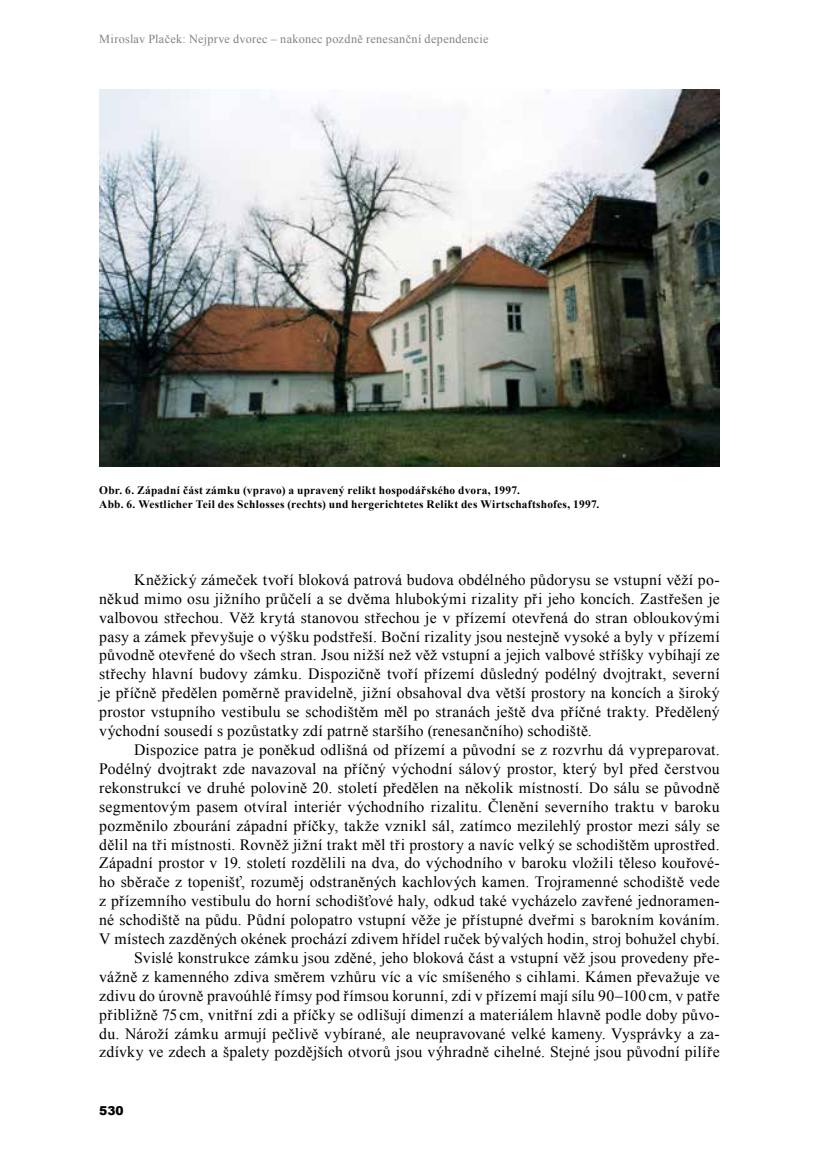
<style>
.page{position:relative;width:819px;height:1171px;background:#fff}
.page>*{position:absolute;margin:0;border:0;box-sizing:border-box;transform-origin:0 0}
.t1{font:15.75px/18.9px "Times New Roman";letter-spacing:.015em;color:#000;text-align:justify}
.t2{font:12.25px "Times New Roman";letter-spacing:.02em;color:#808285}
.t3{font:900 12.25px "Arial";color:#000}
.t4{font:700 11.38px/13.7px "Times New Roman";letter-spacing:.025em;color:#000}
</style>
<div class="page">
<img style="left:99px;top:89px;width:620px;height:377px">
<p class="t2" style="left:99px;top:31px;width:391px">Miroslav Plaček: Nejprve dvorec – nakonec pozdně renesanční dependencie</p>
<p class="t4" style="left:99px;top:483px;width:501px">Obr. 6. Západní část zámku (vpravo) a upravený relikt hospodářského dvora, 1997.<br>Abb. 6. Westlicher Teil des Schlosses (rechts) und hergerichtetes Relikt des Wirtschaftshofes, 1997.</p>
<p class="t1" style="left:99px;top:570px;width:622px;text-indent:35px">Kněžický zámeček tvoří bloková patrová budova obdélného půdorysu se vstupní věží po&shy;někud mimo osu jižního průčelí a se dvěma hlubokými rizality při jeho koncích. Zastřešen je valbovou střechou. Věž krytá stanovou střechou je v přízemí otevřená do stran obloukovými pasy a zámek převyšuje o výšku podstřeší. Boční rizality jsou nestejně vysoké a byly v přízemí původně otevřené do všech stran. Jsou nižší než věž vstupní a jejich valbové stříšky vybíhají ze střechy hlavní budovy zámku. Dispozičně tvoří přízemí důsledný podélný dvojtrakt, severní je příčně předělen poměrně pravidelně, jižní obsahoval dva větší prostory na koncích a široký prostor vstupního vestibulu se schodištěm měl po stranách ještě dva příčné trakty. Předělený východní sousedí s pozůstatky zdí patrně staršího (renesančního) schodiště.</p>
<p class="t1" style="left:99px;top:740px;width:622px;text-align:right">Dispozice patra je poněkud odlišná od přízemí a původní se z rozvrhu dá vypreparovat.<br>Podélný dvojtrakt zde navazoval na příčný východní sálový prostor, který byl před čerstvou rekonstrukcí ve druhé polovině 20. století předělen na několik místností. Do sálu se původně segmentovým pasem otvíral interiér východního rizalitu. Členění severního traktu v baroku pozměnilo zbourání západní příčky, takže vznikl sál, zatímco mezilehlý prostor mezi sály se dělil na tři místnosti. Rovněž jižní trakt měl tři prostory a navíc velký se schodištěm uprostřed.<br>Západní prostor v 19. století rozdělili na dva, do východního v baroku vložili těleso kouřové&shy;ho sběrače z topenišť, rozuměj odstraněných kachlových kamen. Trojramenné schodiště vede z přízemního vestibulu do horní schodišťové haly, odkud také vycházelo zavřené jednoramen&shy;né schodiště na půdu. Půdní polopatro vstupní věže je přístupné dveřmi s barokním kováním.<br>V místech zazděných okének prochází zdivem hřídel ruček bývalých hodin, stroj bohužel chybí.<br>Svislé konstrukce zámku jsou zděné, jeho bloková část a vstupní věž jsou provedeny pře&shy;vážně z kamenného zdiva směrem vzhůru víc a víc smíšeného s cihlami. Kámen převažuje ve zdivu do úrovně pravoúhlé římsy pod římsou korunní, zdi v přízemí mají sílu 90–100 cm, v patře přibližně 75 cm, vnitřní zdi a příčky se odlišují dimenzí a materiálem hlavně podle doby půvo&shy;du. Nároží zámku armují pečlivě vybírané, ale neupravované velké kameny. Vysprávky a za&shy;zdívky ve zdech a špalety pozdějších otvorů jsou výhradně cihelné. Stejné jsou původní pilíře</p>
<p class="t3" style="left:99px;top:1102px;width:26px">530</p>
</div>
